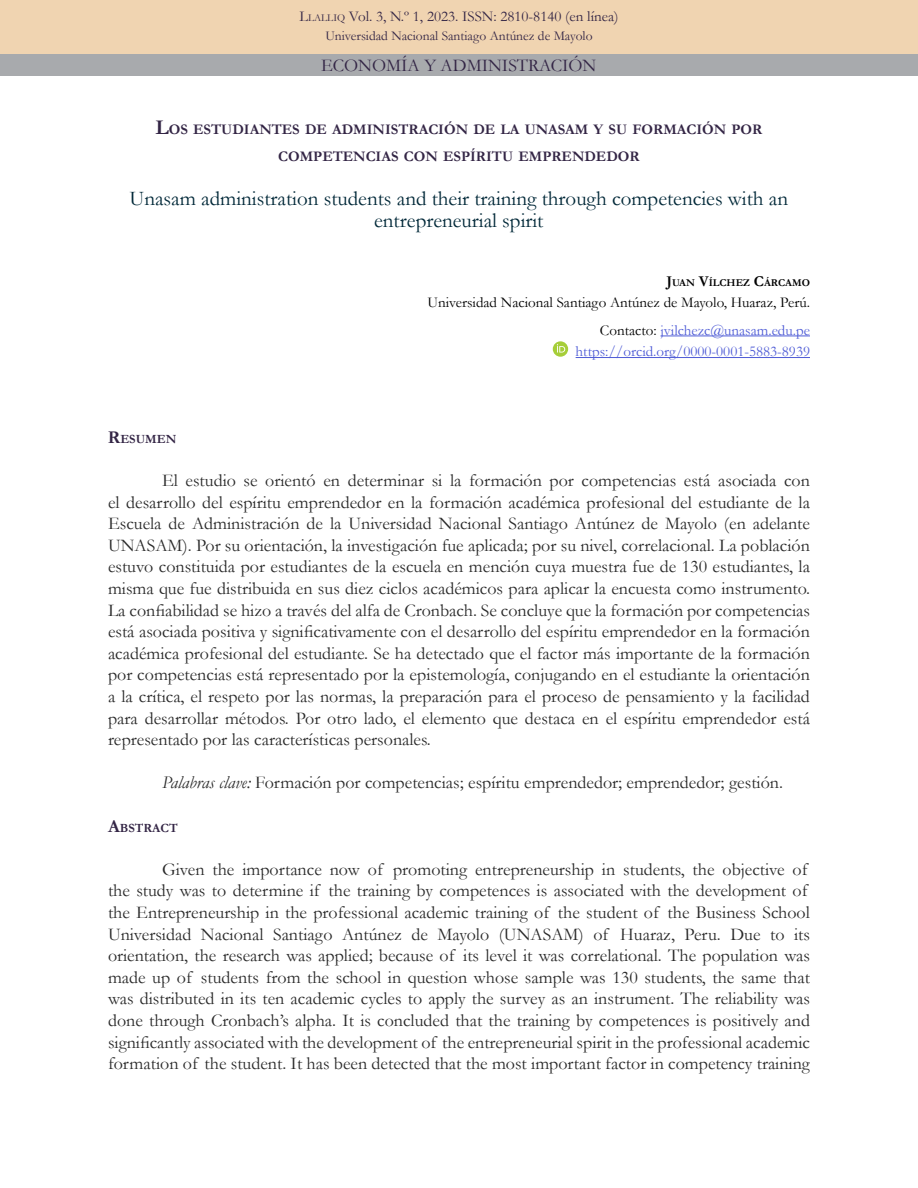
<style>
.page{position:relative;width:918px;height:1188px;background:#fff}
.page>*{position:absolute;margin:0;border:0;box-sizing:border-box;transform-origin:0 0}
.Título_Ingles{font:21px/21.6px "Garamond";color:#002838;text-align:center}
.Parrafo_General{font:18px/21.6px "Garamond";color:#292929;text-align:justify}
.t1{font:18px "Garamond";color:#332545}
.Contacto{font:15px "Garamond";color:#4f5cd6}
.Correspondencia{font:15px "Garamond";color:#000}
.t2{font:15px "Garamond";color:#332545}
.Título_Español{font:700 14.7px/27px "Garamond";color:#332545;text-align:center}
.t3{font:13.5px "Garamond";color:#332545}
.Capítulo{font:700 12.6px "Garamond";color:#332545}
.Autor{font:700 10.5px "Garamond";color:#000}
.s1{font-style:inherit}
.s2{font-size:10.5px}
.s3{font-size:21px}
.s4{font-size:18px}
.s5{font-size:15px}
.s6{color:#000}
.s7{font-style:italic}
</style>
<div class="page">
<div style="left:0;top:54px;width:918px;height:22px;background:#a8aaad"></div>
<div style="left:0;top:0;width:918px;height:54px;background:#f0d4b1"></div>
<hr style="left:661px;top:336px;width:149px;height:1px;background:#4f5cd6">
<hr style="left:576px;top:357px;width:234px;height:1px;background:#4f5cd6">
<svg style="left:553px;top:341px;width:15px;height:16px"></svg>
<svg style="left:557px;top:344px;width:8px;height:9px"></svg>
<p class="t2" style="left:300px;top:6px;width:320px"><span class="s1">L</span><span class="s2">lalliq</span> Vol. 3, N.º 1, 2023. ISSN: 2810-8140 (en línea)</p>
<p class="t3" style="left:325px;top:27px;width:269px">Universidad Nacional Santiago Antúnez de Mayolo</p>
<p class="t1" style="left:321px;top:53px;width:277px">E<span class="s1">CONOMÍA</span> Y ADMINISTRACIÓN</p>
<p class="Título_Español" style="left:156px;top:116px;width:608px"><span class="s3">L</span>OS ESTUDIANTES DE ADMINISTRACIÓN DE LA UNASAM Y SU FORMACIÓN POR<br>COMPETENCIAS CON ESPÍRITU EMPRENDEDOR</p>
<p class="Título_Ingles" style="left:130px;top:187px;width:660px">Unasam administration students and their training through competencies with an entrepreneurial spirit</p>
<p class="Capítulo" style="left:108px;top:430px;width:70px"><span class="s4">R</span>ESUMEN</p>
<p class="Autor" style="left:666px;top:275px;width:145px"><span class="s5">J</span>UAN <span class="s5">V</span>ÍLCHEZ <span class="s5">C</span>ÁRCAMO</p>
<p class="Correspondencia" style="left:428px;top:292px;width:384px">Universidad Nacional Santiago Antúnez de Mayolo, Huaraz, Perú.</p>
<p class="Contacto" style="left:600px;top:320px;width:212px"><span class="s6">Contacto:</span> jvilchezc@unasam.edu.pe</p>
<p class="Contacto" style="left:576px;top:342px;width:236px">https://orcid.org/0000-0001-5883-8939</p>
<p class="Parrafo_General" style="left:108px;top:469px;width:704px;text-indent:54px">El estudio se orientó en determinar si la formación por competencias está asociada con el desarrollo del espíritu emprendedor en la formación académica profesional del estudiante de la Escuela de Administración de la Universidad Nacional Santiago Antúnez de Mayolo (en adelante UNASAM). Por su orientación, la investigación fue aplicada; por su nivel, correlacional. La población estuvo constituida por estudiantes de la escuela en mención cuya muestra fue de 130 estudiantes, la misma que fue distribuida en sus diez ciclos académicos para aplicar la encuesta como instrumento.<br>La confiabilidad se hizo a través del alfa de Cronbach. Se concluye que la formación por competencias está asociada positiva y significativamente con el desarrollo del espíritu emprendedor en la formación académica profesional del estudiante. Se ha detectado que el factor más importante de la formación por competencias está representado por la epistemología, conjugando en el estudiante la orientación a la crítica, el respeto por las normas, la preparación para el proceso de pensamiento y la facilidad para desarrollar métodos. Por otro lado, el elemento que destaca en el espíritu emprendedor está representado por las características personales.</p>
<p class="Parrafo_General" style="left:162px;top:771px;width:623px"><span class="s7">Palabras clave:</span> Formación por competencias; espíritu emprendedor; emprendedor; gestión.</p>
<p class="Capítulo" style="left:108px;top:819px;width:71px"><span class="s4">A</span>BSTRACT</p>
<p class="Parrafo_General" style="left:108px;top:858px;width:704px;text-align:left;text-indent:54px">Given the importance now of promoting entrepreneurship in students, the objective of the study was to determine if the training by competences is associated with the development of the Entrepreneurship in the professional academic training of the student of the Business School Universidad Nacional Santiago Antúnez de Mayolo (UNASAM) of Huaraz, Peru. Due to its orientation, the research was applied; because of its level it was correlational. The population was made up of students from the school in question whose sample was 130 students, the same that was distributed in its ten academic cycles to apply the survey as an instrument. The reliability was done through Cronbach’s alpha. It is concluded that the training by competences is positively and significantly associated with the development of the entrepreneurial spirit in the professional academic formation of the student. It has been detected that the most important factor in competency training</p>
</div>
